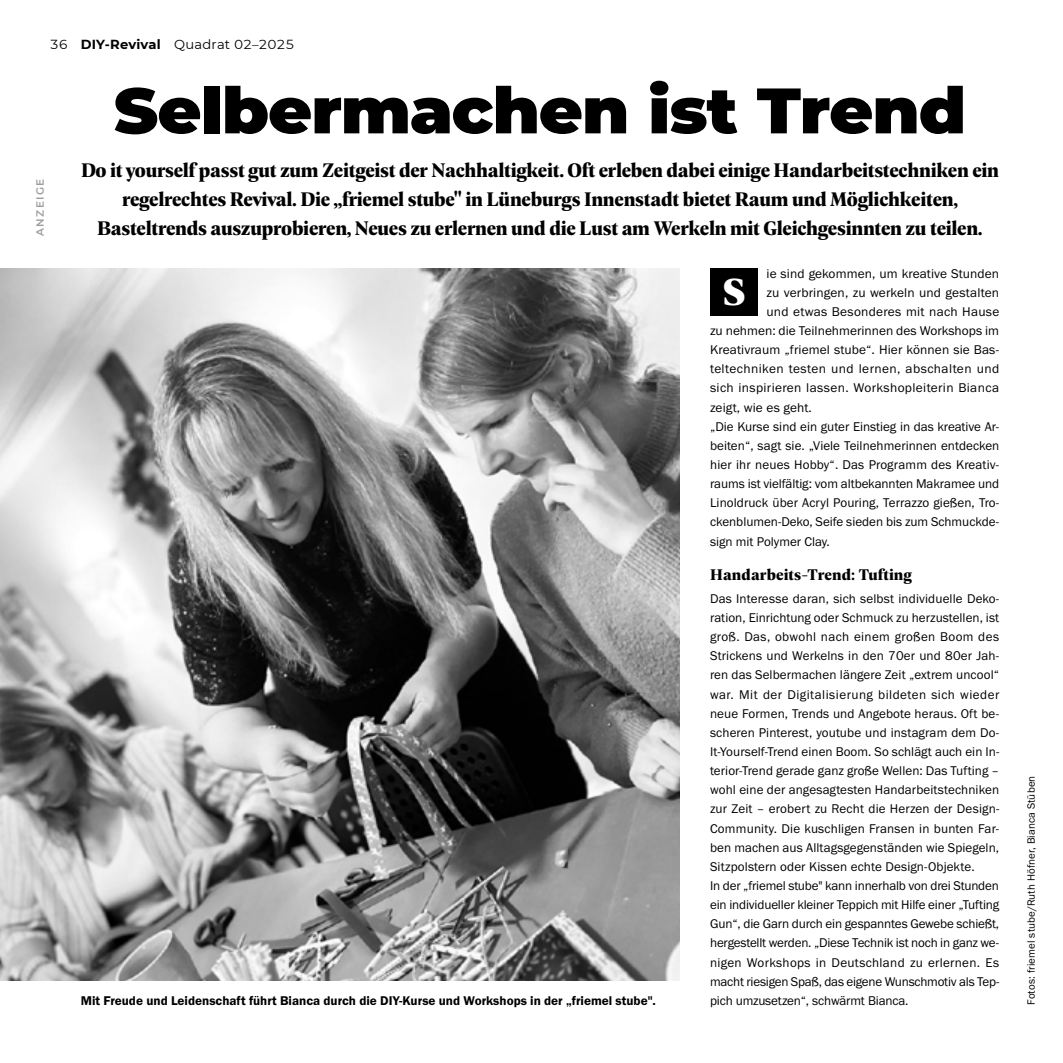
<style>
.page{position:relative;width:1063px;height:1063px;background:#fff}
.page>*{position:absolute;margin:0;border:0;box-sizing:border-box;transform-origin:0 0}
.t1{font:900 64.2px "Montserrat";letter-spacing:-.015em;color:#000;scale:1.05 1}
.t2{font:900 40.5px "Geller Headline";color:#fff}
.t3{font:700 21px/28.7px "Geller Headline";letter-spacing:-.01em;color:#000;text-align:center}
.t4{font:700 16.5px "Geller Headline";letter-spacing:.01em;color:#000}
.t5{font:13.2px/19.2px "Franklin Gothic URW Boo";letter-spacing:.005em;color:#000}
.t6{font:13.2px "Franklin Gothic URW Dem";color:#000}
.t7{font:13.2px "Franklin Gothic URW Boo";letter-spacing:.025em;color:#000}
.t8{font:13.2px "Franklin Gothic URW Boo";letter-spacing:.03em;color:#000}
.t9{font:13.2px "Montserrat";letter-spacing:.005em;color:#000}
.t10{font:10.95px "Franklin Gothic URW Boo";letter-spacing:.01em;color:#000}
.t11{font:600 10.5px "Montserrat";letter-spacing:.135em;color:#9d9d9c}
.s1{font-weight:700}
</style>
<div class="page">
<img style="left:0;top:268px;width:680px;height:712px">
<div style="left:710px;top:268px;width:48px;height:48px;background:#000"></div>
<p class="t9" style="left:50px;top:35px;width:246px">36 <span class="s1">DIY-Revival</span> Quadrat 02–2025</p>
<p class="t11" style="left:33px;top:236px;width:59px;rotate:-90deg">ANZEIGE</p>
<h1 class="t1" style="left:114px;top:62px;width:813px">Selbermachen ist Trend</h1>
<p class="t3" style="left:81px;top:155px;width:920px">Do it yourself passt gut zum Zeitgeist der Nachhaltigkeit. Oft erleben dabei einige Handarbeitstechniken ein regelrechtes Revival. Die „friemel stube" in Lüneburgs Innenstadt bietet Raum und Möglichkeiten,<br>Basteltrends auszuprobieren, Neues zu erlernen und die Lust am Werkeln mit Gleichgesinnten zu teilen.</p>
<p class="t6" style="left:81px;top:992px;width:577px">Mit Freude und Leidenschaft führt Bianca durch die DIY-Kurse und Workshops in der „friemel stube".</p>
<p class="t5" style="left:767px;top:263px;width:234px">ie sind gekommen, um kreative Stunden</p>
<p class="t5" style="left:766px;top:283px;width:234px">zu verbringen, zu werkeln und gestalten</p>
<p class="t5" style="left:766px;top:302px;width:234px">und etwas Besonderes mit nach Hause</p>
<p class="t5" style="left:710px;top:321px;width:291px">zu nehmen: die Teilnehmerinnen des Workshops im</p>
<p class="t5" style="left:710px;top:340px;width:291px">Kreativraum „friemel stube“. Hier können sie Bas-</p>
<p class="t8" style="left:710px;top:361px;width:291px">teltechniken testen und lernen, abschalten und</p>
<p class="t7" style="left:710px;top:380px;width:291px">sich inspirieren lassen. Workshopleiterin Bianca</p>
<p class="t5" style="left:710px;top:397px;width:103px">zeigt, wie es geht.</p>
<p class="t5" style="left:710px;top:416px;width:291px">„Die Kurse sind ein guter Einstieg in das kreative Ar-</p>
<p class="t5" style="left:710px;top:436px;width:291px">beiten“, sagt sie. „Viele Teilnehmerinnen entdecken</p>
<p class="t5" style="left:710px;top:455px;width:291px">hier ihr neues Hobby“. Das Programm des Kreativ-</p>
<p class="t5" style="left:710px;top:474px;width:291px">raums ist vielfältig: vom altbekannten Makramee und</p>
<p class="t5" style="left:710px;top:493px;width:290px">Linoldruck über Acryl Pouring, Terrazzo gießen, Tro-</p>
<p class="t5" style="left:710px;top:512px;width:291px">ckenblumen-Deko, Seife sieden bis zum Schmuckde-</p>
<p class="t5" style="left:710px;top:531px;width:121px">sign mit Polymer Clay.</p>
<p class="t4" style="left:710px;top:563px;width:203px">Handarbeits-Trend: Tufting</p>
<p class="t5" style="left:710px;top:589px;width:291px">Das Interesse daran, sich selbst individuelle Deko&shy;ration, Einrichtung oder Schmuck zu herzustellen, ist groß. Das, obwohl nach einem großen Boom des Strickens und Werkelns in den 70er und 80er Jah&shy;ren das Selbermachen längere Zeit „extrem uncool“ war. Mit der Digitalisierung bildeten sich wieder neue Formen, Trends und Angebote heraus. Oft be&shy;scheren Pinterest, youtube und instagram dem Do-It-Yourself-Trend einen Boom. So schlägt auch ein In&shy;terior-Trend gerade ganz große Wellen: Das Tufting – wohl eine der angesagtesten Handarbeitstechniken zur Zeit – erobert zu Recht die Herzen der Design-Community. Die kuschligen Fransen in bunten Far&shy;ben machen aus Alltagsgegenständen wie Spiegeln, Sitzpolstern oder Kissen echte Design-Objekte.<br>In der „friemel stube" kann innerhalb von drei Stunden ein individueller kleiner Teppich mit Hilfe einer „Tufting Gun“, die Garn durch ein gespanntes Gewebe schießt, hergestellt werden. „Diese Technik ist noch in ganz we&shy;nigen Workshops in Deutschland zu erlernen. Es macht riesigen Spaß, das eigene Wunschmotiv als Tep&shy;pich umzusetzen“, schwärmt Bianca.</p>
<h2 class="t2" style="left:723px;top:262px;width:24px">S</h2>
<p class="t10" style="left:1024px;top:1005px;width:230px;rotate:-90deg">Fotos: friemel stube/Ruth Höfner, Bianca Stüben</p>
</div>
